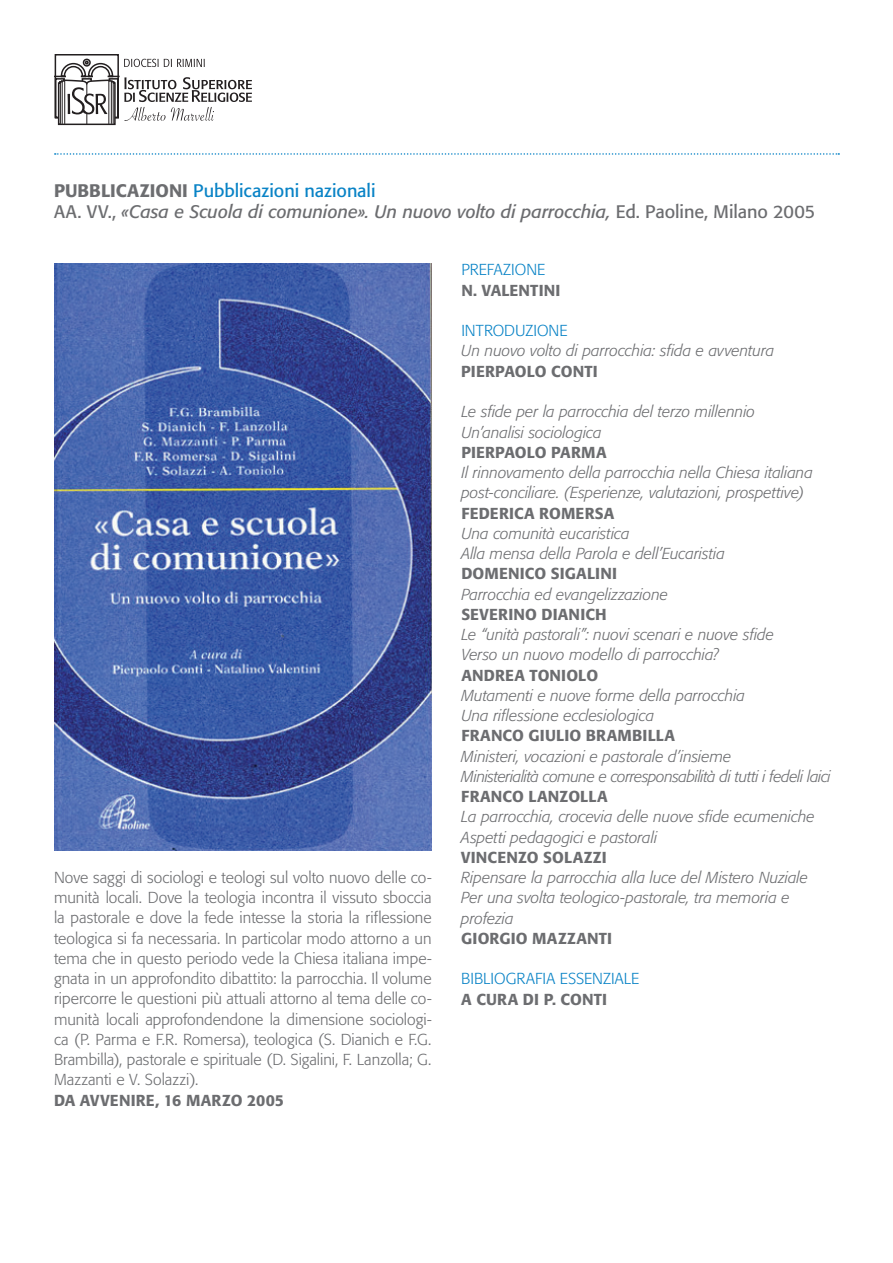
<style>
.page{position:relative;width:893px;height:1263px;background:#fff}
.page>*{position:absolute;margin:0;border:0;box-sizing:border-box;transform-origin:0 0}
.t1{font:italic 18px/21px "Formata";letter-spacing:-.005em;color:#6c6d70}
.t2{font:500 18px "Formata";letter-spacing:.005em;color:#6c6d70}
.t3{font:italic 300 15.75px/20.2px "Formata";color:#6c6d70}
.t4{font:300 15.75px/20.2px "Formata";color:#6c6d70;text-align:justify}
.t5{font:500 15.75px "Formata";letter-spacing:.01em;color:#6c6d70}
.t6{font:italic 300 15.75px/20.2px "Formata";letter-spacing:-.02em;color:#6c6d70}
.t7{font:300 15.75px "Formata";letter-spacing:.09em;color:#0983c6}
.t8{font:300 15.75px "Formata";letter-spacing:.15em;color:#0983c6}
.t9{font:300 15.75px "Formata";letter-spacing:.11em;color:#0983c6}
.s1{font-style:normal;color:#0983c6}
.s2{font-style:normal}
</style>
<div class="page">
<svg style="left:55px;top:153px;width:784px;height:2px"></svg>
<svg style="left:54px;top:54px;width:198px;height:72px"></svg>
<img style="left:54px;top:264px;width:378px;height:587px">
<p class="t1" style="left:54px;top:180px;width:763px;text-indent:139px"><span class="s1">Pubblicazioni nazionali<br></span><span class="s2">AA. VV.,</span> «Casa e Scuola di comunione». Un nuovo volto di parrocchia, <span class="s2">Ed. Paoline, Milano 2005</span></p>
<p class="t2" style="left:54px;top:180px;width:85px">PUBBLICAZIONI</p>
<p class="t4" style="left:54px;top:867px;width:379px">Nove saggi di sociologi e teologi sul volto nuovo delle co&shy;munità locali. Dove la teologia incontra il vissuto sboccia la pastorale e dove la fede intesse la storia la riflessione teologica si fa necessaria. In particolar modo attorno a un tema che in questo periodo vede la Chiesa italiana impe&shy;gnata in un approfondito dibattito: la parrocchia. Il volume ripercorre le questioni più attuali attorno al tema delle co&shy;munità locali approfondendone la dimensione sociologi&shy;ca (P. Parma e F.R. Romersa), teologica (S. Dianich e F.G.<br>Brambilla), pastorale e spirituale (D. Sigalini, F. Lanzolla; G.<br>Mazzanti e V. Solazzi).</p>
<p class="t5" style="left:54px;top:1090px;width:232px">DA AVVENIRE, 16 MARZO 2005</p>
<p class="t9" style="left:461px;top:261px;width:86px">Prefazione</p>
<p class="t5" style="left:461px;top:280px;width:101px">N. VALENTINI</p>
<p class="t8" style="left:461px;top:321px;width:108px">Introduzione</p>
<p class="t3" style="left:461px;top:341px;width:314px">Un nuovo volto di parrocchia: sfida e avventura</p>
<p class="t5" style="left:461px;top:361px;width:55px">PIERPAOLO</p>
<p class="t5" style="left:551px;top:361px;width:20px">CONTI</p>
<p class="t3" style="left:461px;top:402px;width:295px">Le sfide per la parrocchia del terzo millennio<br>Un’analisi sociologica</p>
<p class="t5" style="left:461px;top:442px;width:55px">PIERPAOLO</p>
<p class="t5" style="left:551px;top:442px;width:22px">PARMA</p>
<p class="t3" style="left:461px;top:462px;width:353px">Il rinnovamento della parrocchia nella Chiesa italiana post-conciliare. (Esperienze, valutazioni, prospettive)</p>
<p class="t5" style="left:461px;top:503px;width:18px">FEDERI</p>
<p class="t5" style="left:514px;top:503px;width:38px">CA ROMER</p>
<p class="t5" style="left:595px;top:503px;width:21px">SA</p>
<p class="t3" style="left:461px;top:523px;width:265px">Una comunità eucaristica<br>Alla mensa della Parola e dell’Eucaristia</p>
<p class="t5" style="left:461px;top:564px;width:12px">DOMENI</p>
<p class="t5" style="left:525px;top:564px;width:61px">CO SIGALINI</p>
<p class="t3" style="left:461px;top:584px;width:208px">Parrocchia ed evangelizzazione</p>
<p class="t5" style="left:461px;top:605px;width:20px">SEVERINO</p>
<p class="t5" style="left:541px;top:605px;width:10px">DIANI</p>
<p class="t5" style="left:585px;top:605px;width:23px">CH</p>
<p class="t3" style="left:461px;top:624px;width:314px">Le “unità pastorali”: nuovi scenari e nuove sfide<br>Verso un nuovo modello di parrocchia?</p>
<p class="t5" style="left:461px;top:665px;width:12px">ANDREA</p>
<p class="t5" style="left:529px;top:665px;width:11px">TONIOLO</p>
<p class="t3" style="left:461px;top:685px;width:285px">Mutamenti e nuove forme della parrocchia<br>Una riflessione ecclesiologica</p>
<p class="t5" style="left:461px;top:726px;width:20px">FRAN</p>
<p class="t5" style="left:503px;top:726px;width:63px">CO GIULIO</p>
<p class="t5" style="left:586px;top:726px;width:23px">BRAM</p>
<p class="t5" style="left:632px;top:726px;width:20px">BILLA</p>
<p class="t6" style="left:461px;top:746px;width:371px">Ministeri, vocazioni e pastorale d’insieme<br>Ministerialità comune e corresponsabilità di tutti i fedeli laici</p>
<p class="t5" style="left:461px;top:787px;width:20px">FRAN</p>
<p class="t5" style="left:503px;top:787px;width:37px">CO LANZOLLA</p>
<p class="t3" style="left:461px;top:807px;width:355px">La parrocchia, crocevia delle nuove sfide ecumeniche<br>Aspetti pedagogici e pastorali</p>
<p class="t5" style="left:461px;top:848px;width:47px">VINCENZO</p>
<p class="t5" style="left:543px;top:848px;width:19px">SOLAZZI</p>
<p class="t3" style="left:461px;top:868px;width:348px">Ripensare la parrocchia alla luce del Mistero Nuziale<br>Per una svolta teologico-pastorale, tra memoria e profezia</p>
<p class="t5" style="left:461px;top:929px;width:82px">GIORGIO MAZZANTI</p>
<p class="t7" style="left:461px;top:970px;width:180px">Bibliografia essenziale</p>
<p class="t5" style="left:461px;top:989px;width:147px">A CU RA DI P. CONTI</p>
</div>
